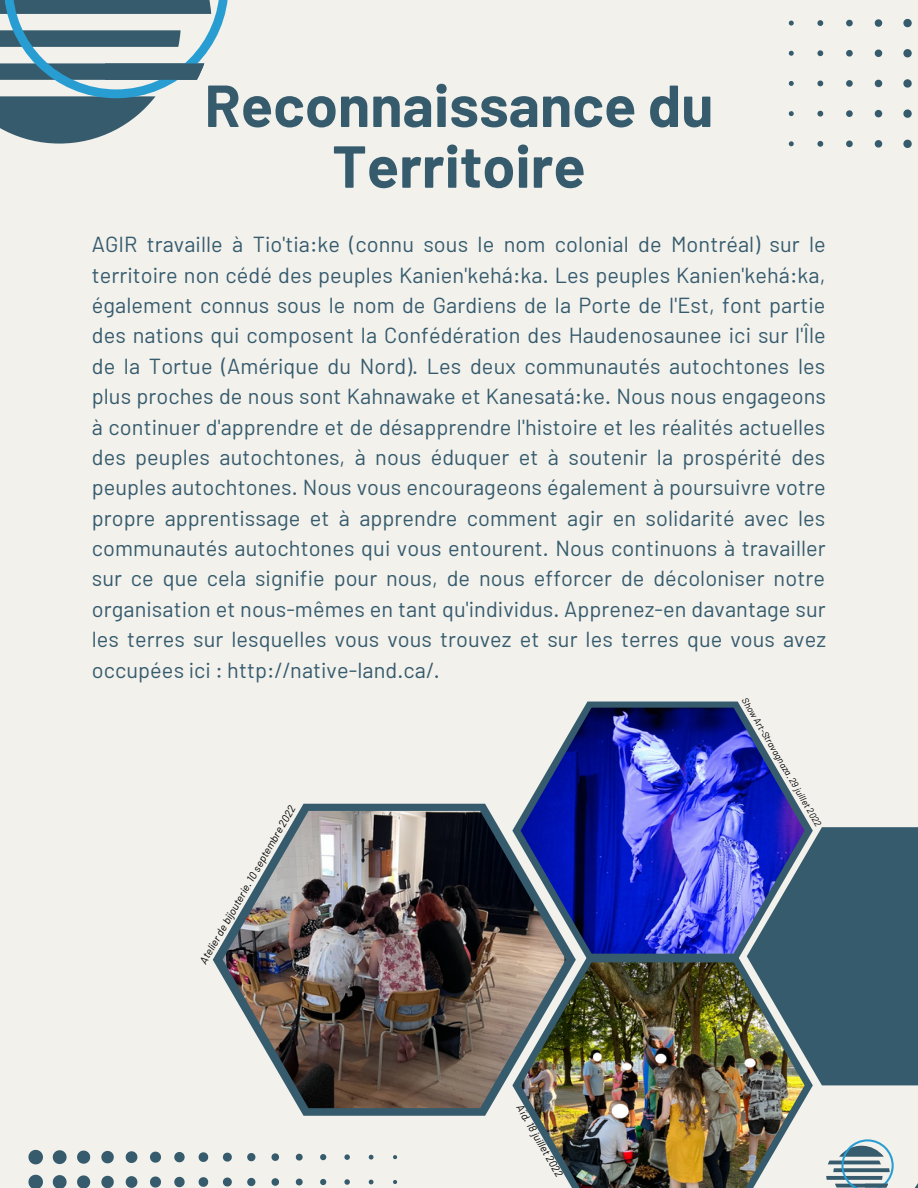
<style>
.page{position:relative;width:918px;height:1188px;background:#f2f1ec}
.page>*{position:absolute;margin:0;border:0;box-sizing:border-box;transform-origin:0 0}
.t1{font:700 59.1px/60.8px "Barlow";color:#365b6d;text-align:center}
.t2{font:21.75px/30.3px "Barlow";letter-spacing:.005em;color:#365b6d;text-align:justify}
.t3{font:italic 10.8px "Barlow";color:#000}
.t4{font:italic 9.3px "Barlow";color:#000}
</style>
<div class="page">
<svg style="left:0;top:0;width:228px;height:144px"></svg>
<svg style="left:903px;top:19px;width:9px;height:8px"></svg>
<svg style="left:875px;top:19px;width:7px;height:8px"></svg>
<svg style="left:846px;top:20px;width:7px;height:6px"></svg>
<svg style="left:817px;top:20px;width:6px;height:6px"></svg>
<svg style="left:789px;top:21px;width:5px;height:5px"></svg>
<svg style="left:903px;top:49px;width:9px;height:8px"></svg>
<svg style="left:875px;top:50px;width:7px;height:7px"></svg>
<svg style="left:846px;top:50px;width:7px;height:7px"></svg>
<svg style="left:817px;top:50px;width:6px;height:6px"></svg>
<svg style="left:789px;top:51px;width:5px;height:5px"></svg>
<svg style="left:903px;top:79px;width:9px;height:9px"></svg>
<svg style="left:875px;top:80px;width:7px;height:7px"></svg>
<svg style="left:846px;top:80px;width:7px;height:7px"></svg>
<svg style="left:817px;top:81px;width:6px;height:5px"></svg>
<svg style="left:789px;top:81px;width:5px;height:5px"></svg>
<svg style="left:903px;top:109px;width:9px;height:9px"></svg>
<svg style="left:875px;top:110px;width:7px;height:7px"></svg>
<svg style="left:846px;top:110px;width:7px;height:7px"></svg>
<svg style="left:817px;top:111px;width:6px;height:6px"></svg>
<svg style="left:789px;top:111px;width:5px;height:5px"></svg>
<svg style="left:903px;top:140px;width:9px;height:8px"></svg>
<svg style="left:875px;top:140px;width:7px;height:8px"></svg>
<svg style="left:846px;top:140px;width:7px;height:7px"></svg>
<svg style="left:817px;top:141px;width:6px;height:6px"></svg>
<svg style="left:789px;top:141px;width:5px;height:5px"></svg>
<svg style="left:28px;top:1150px;width:15px;height:14px"></svg>
<svg style="left:53px;top:1150px;width:14px;height:14px"></svg>
<svg style="left:77px;top:1151px;width:13px;height:13px"></svg>
<svg style="left:101px;top:1151px;width:13px;height:12px"></svg>
<svg style="left:126px;top:1151px;width:11px;height:12px"></svg>
<svg style="left:150px;top:1152px;width:11px;height:11px"></svg>
<svg style="left:174px;top:1152px;width:11px;height:10px"></svg>
<svg style="left:199px;top:1152px;width:9px;height:10px"></svg>
<svg style="left:223px;top:1153px;width:9px;height:9px"></svg>
<svg style="left:247px;top:1153px;width:8px;height:8px"></svg>
<svg style="left:272px;top:1153px;width:7px;height:8px"></svg>
<svg style="left:296px;top:1154px;width:7px;height:7px"></svg>
<svg style="left:320px;top:1154px;width:6px;height:6px"></svg>
<svg style="left:344px;top:1154px;width:6px;height:6px"></svg>
<svg style="left:369px;top:1155px;width:4px;height:5px"></svg>
<svg style="left:393px;top:1155px;width:4px;height:4px"></svg>
<svg style="left:28px;top:1175px;width:15px;height:13px"></svg>
<svg style="left:53px;top:1175px;width:14px;height:13px"></svg>
<svg style="left:77px;top:1175px;width:13px;height:13px"></svg>
<svg style="left:101px;top:1176px;width:13px;height:12px"></svg>
<svg style="left:126px;top:1176px;width:11px;height:12px"></svg>
<svg style="left:150px;top:1176px;width:11px;height:12px"></svg>
<svg style="left:174px;top:1177px;width:11px;height:10px"></svg>
<svg style="left:199px;top:1177px;width:9px;height:10px"></svg>
<svg style="left:223px;top:1178px;width:9px;height:8px"></svg>
<svg style="left:247px;top:1178px;width:8px;height:8px"></svg>
<svg style="left:272px;top:1178px;width:7px;height:8px"></svg>
<svg style="left:296px;top:1179px;width:7px;height:6px"></svg>
<svg style="left:320px;top:1179px;width:6px;height:6px"></svg>
<svg style="left:344px;top:1179px;width:6px;height:6px"></svg>
<svg style="left:369px;top:1180px;width:4px;height:4px"></svg>
<svg style="left:393px;top:1180px;width:4px;height:4px"></svg>
<svg style="left:583px;top:702px;width:228px;height:254px"></svg>
<svg style="left:213px;top:804px;width:361px;height:312px"></svg>
<div style="left:747px;top:827px;width:171px;height:258px;background:#365b6d"></div>
<svg style="left:512px;top:956px;width:301px;height:160px"></svg>
<img style="left:223px;top:811px;width:343px;height:297px">
<img style="left:521px;top:708px;width:283px;height:246px">
<img style="left:521px;top:962px;width:283px;height:226px">
<svg style="left:826px;top:1139px;width:65px;height:49px"></svg>
<p class="t1" style="left:205px;top:73px;width:510px">Reconnaissance du<br>Territoire</p>
<p class="t2" style="left:92px;top:228px;width:736px">AGIR travaille à Tio'tia:ke (connu sous le nom colonial de Montréal) sur le territoire non cédé des peuples Kanien'kehá:ka. Les peuples Kanien'kehá:ka, également connus sous le nom de Gardiens de la Porte de l'Est, font partie des nations qui composent la Confédération des Haudenosaunee ici sur l'Île de la Tortue (Amérique du Nord). Les deux communautés autochtones les plus proches de nous sont Kahnawake et Kanesatá:ke. Nous nous engageons à continuer d'apprendre et de désapprendre l'histoire et les réalités actuelles des peuples autochtones, à nous éduquer et à soutenir la prospérité des peuples autochtones. Nous vous encourageons également à poursuivre votre propre apprentissage et à apprendre comment agir en solidarité avec les communautés autochtones qui vous entourent. Nous continuons à travailler sur ce que cela signifie pour nous, de nous efforcer de décoloniser notre organisation et nous-mêmes en tant qu'individus. Apprenez-en davantage sur les terres sur lesquelles vous vous trouvez et sur les terres que vous avez occupées ici : http://native-land.ca/.</p>
<p class="t4" style="left:750px;top:695px;width:149px;rotate:60deg">Show Art-Stravagnaza. 29 juil et 2022</p>
<p class="t3" style="left:196px;top:960px;width:183px;rotate:-60deg">Atelier de bijouterie. 10 septembre 2022</p>
<p class="t3" style="left:526px;top:1102px;width:83px;rotate:60deg">Aïd. 18 juil et 2022</p>
</div>
